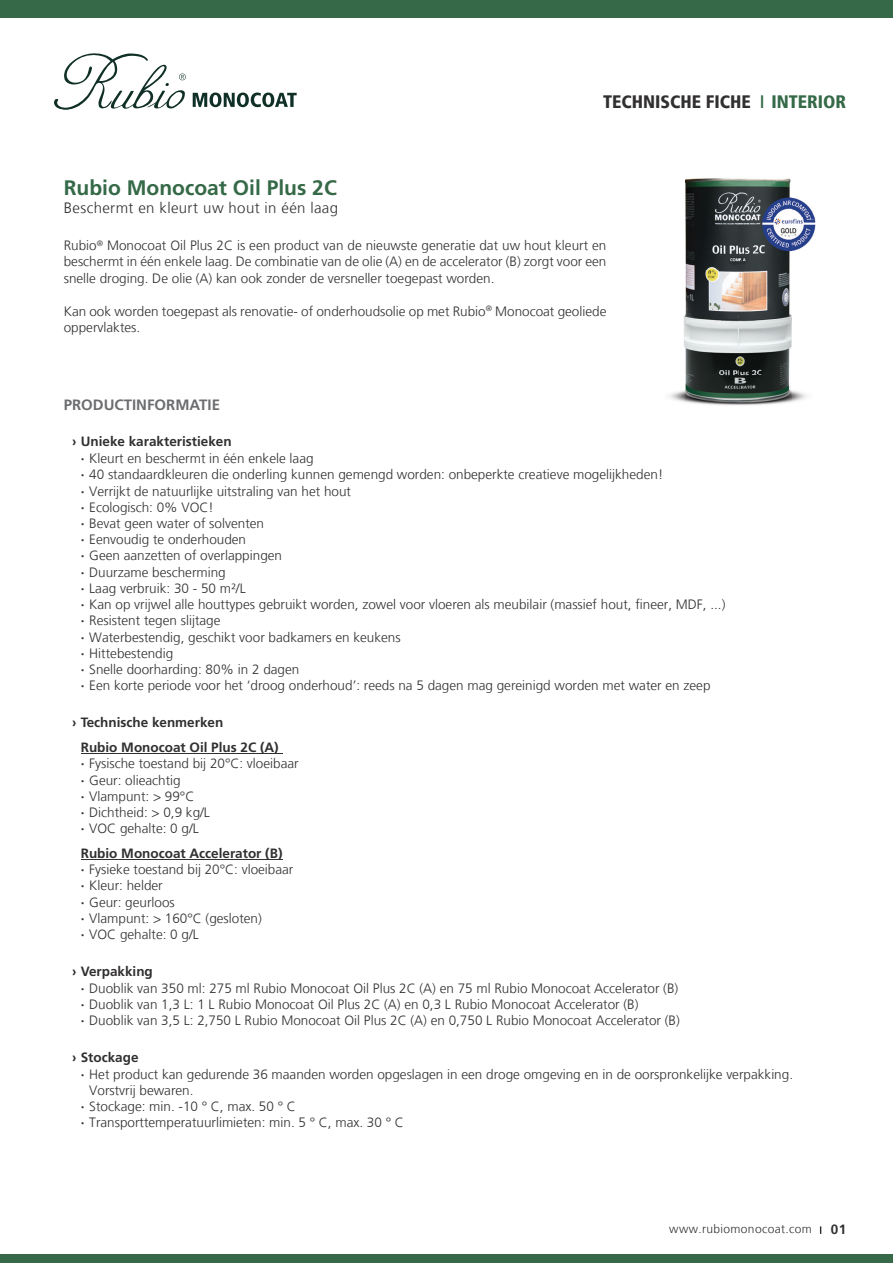
<style>
.page{position:relative;width:893px;height:1263px;background:#fff}
.page>*{position:absolute;margin:0;border:0;box-sizing:border-box;transform-origin:0 0}
.t1{font:700 21px "Frutiger LT Std";color:#356947}
.t2{font:900 condensed 18px "Frutiger 77";color:#312f30}
.t3{font:300 15px "Frutiger LT";letter-spacing:.025em;color:#312f30}
.t4{font:700 15px "Frutiger LT Std";color:#6c6d70}
.t5{font:300 13.5px/16.2px "Frutiger LT";color:#312f30}
.t6{font:700 13.5px/25.5px "Frutiger LT Std";color:#312f30}
.t7{font:300 12px "Frutiger LT";letter-spacing:.03em;color:#312f30}
.s1{color:#356947}
.s2{font-weight:700}
.s3{font-family:"Frutiger 65";font-weight:700;font-size:9.15px}
.s4{font-family:"Frutiger LT Std";font-weight:700;font-size:13.5px}
</style>
<div class="page">
<hr style="left:81px;top:753px;width:202px;height:1px;background:#312f30">
<hr style="left:81px;top:859px;width:202px;height:1px;background:#312f30">
<svg style="left:54px;top:53px;width:132px;height:57px"></svg>
<svg style="left:193px;top:92px;width:104px;height:15px"></svg>
<div style="left:0;top:0;width:893px;height:18px;background:#356947"></div>
<div style="left:0;top:1254px;width:893px;height:9px;background:#356947"></div>
<img style="left:669px;top:178px;width:147px;height:228px">
<h2 class="t2" style="left:603px;top:91px;width:244px">TECHNISCHE FICHE <span class="s1">I INTERIOR</span></h2>
<h1 class="t1" style="left:64px;top:175px;width:275px">Rubio Monocoat Oil Plus 2C</h1>
<p class="t3" style="left:64px;top:199px;width:276px">Beschermt en kleurt uw hout in één laag</p>
<p class="t5" style="left:64px;top:238px;width:544px;text-align:justify">Rubio<sup>®</sup> Monocoat Oil Plus 2C is een product van de nieuwste generatie dat uw hout kleurt en beschermt in één enkele laag. De combinatie van de olie (A) en de accelerator (B) zorgt voor een snelle droging. De olie (A) kan ook zonder de versneller toegepast worden.</p>
<p class="t5" style="left:64px;top:303px;width:544px">Kan ook worden toegepast als renovatie- of onderhoudsolie op met Rubio<sup>®</sup> Monocoat geoliede oppervlaktes.</p>
<p class="t4" style="left:64px;top:396px;width:158px">PRODUCTINFORMATIE</p>
<p class="t6" style="left:72px;top:429px;width:161px">› Unieke karakteristieken</p>
<p class="t5" style="left:81px;top:451px;width:646px"><span class="s2">·</span> Kleurt en beschermt in één enkele laag<br><span class="s2">·</span> 40 standaardkleuren die onderling kunnen gemengd worden: onbeperkte creatieve mogelijkheden!<br><span class="s2">·</span> Verrijkt de natuurlijke uitstraling van het hout<br><span class="s2">·</span> Ecologisch: 0% VOC!<br><span class="s2">·</span> Bevat geen water of solventen<br><span class="s2">·</span> Eenvoudig te onderhouden<br><span class="s2">·</span> Geen aanzetten of overlappingen<br><span class="s2">·</span> Duurzame bescherming<br><span class="s2">·</span> Laag verbruik: 30 - 50 m²/L<br><span class="s2">·</span> Kan op vrijwel alle houttypes gebruikt worden, zowel voor vloeren als meubilair (massief hout, fineer, MDF, ...) <span class="s2">·</span> Resistent tegen slijtage<br><span class="s2">·</span> Waterbestendig, geschikt voor badkamers en keukens<br><span class="s2">·</span> Hittebestendig<br><span class="s2">·</span> Snelle doorharding: 80% in 2 dagen<br><span class="s2">·</span> Een korte periode voor het ‘droog onderhoud’: reeds na 5 dagen mag gereinigd worden met water en zeep</p>
<p class="t6" style="left:81px;top:709px;width:200px;text-indent:-9px">› Technische kenmerken<br>Rubio Monocoat Oil Plus 2C (A)</p>
<p class="t5" style="left:81px;top:756px;width:219px"><span class="s2">·</span> Fysische toestand bij 20°C: vloeibaar <span class="s2">·</span> Geur: olieachtig<br><span class="s2">·</span> Vlampunt: &gt; 99°C<br><span class="s2">·</span> Dichtheid: &gt; 0,9 kg/L<br><span class="s2">·</span> VOC gehalte: 0 g/L</p>
<p class="t6" style="left:81px;top:841px;width:203px">Rubio Monocoat Accelerator (B)</p>
<p class="t5" style="left:81px;top:862px;width:214px"><span class="s2">·</span> Fysieke toestand bij 20°C: vloeibaar <span class="s2">·</span> Kleur: helder<br><span class="s2">·</span> Geur: geurloos<br><span class="s2">·</span> Vlampunt: &gt; 160°C (gesloten)<br><span class="s2">·</span> VOC gehalte: 0 g/L</p>
<p class="t6" style="left:72px;top:958px;width:82px">› Verpakking</p>
<p class="t5" style="left:81px;top:980px;width:600px"><span class="s2">·</span> Duoblik van 350 ml: 275 ml Rubio Monocoat Oil Plus 2C (A) en 75 ml Rubio Monocoat Accelerator (B) <span class="s2">·</span> Duoblik van 1,3 L: 1 L Rubio Monocoat Oil Plus 2C (A) en 0,3 L Rubio Monocoat Accelerator (B)<br><span class="s2">·</span> Duoblik van 3,5 L: 2,750 L Rubio Monocoat Oil Plus 2C (A) en 0,750 L Rubio Monocoat Accelerator (B)</p>
<p class="t6" style="left:72px;top:1044px;width:68px">› Stockage</p>
<p class="t5" style="left:81px;top:1066px;width:714px"><span class="s2">·</span> Het product kan gedurende 36 maanden worden opgeslagen in een droge omgeving en in de oorspronkelijke verpakking.</p>
<p class="t5" style="left:89px;top:1082px;width:106px">Vorstvrij bewaren.</p>
<p class="t5" style="left:81px;top:1098px;width:217px"><span class="s2">·</span> Stockage: min. -10 ° C, max. 50 ° C</p>
<p class="t5" style="left:81px;top:1115px;width:325px"><span class="s2">·</span> Transporttemperatuurlimieten: min. 5 ° C, max. 30 ° C</p>
<p class="t7" style="left:669px;top:1222px;width:178px">www.rubiomonocoat.com <span class="s3">I</span> <span class="s4">01</span></p>
</div>
